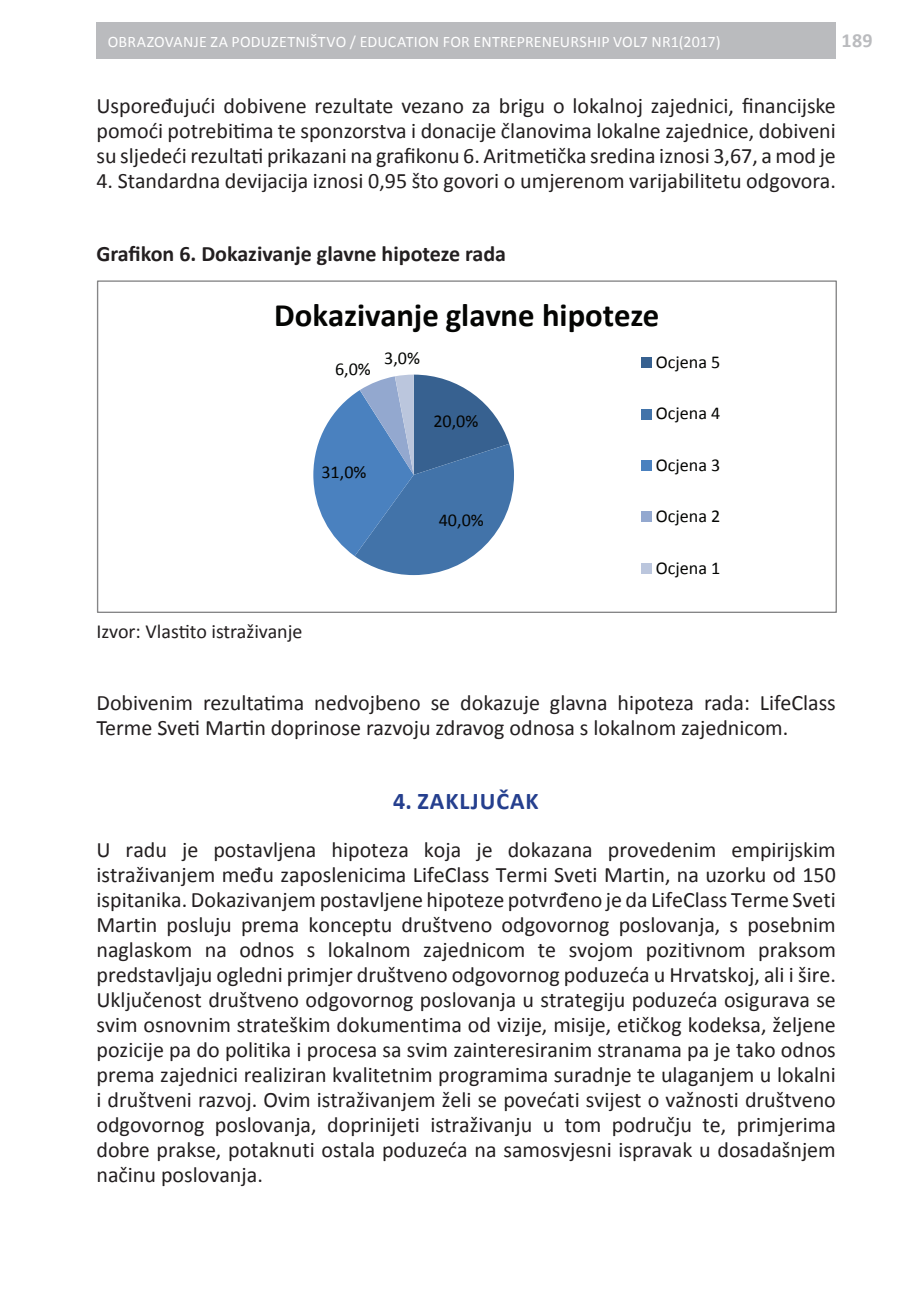
<style>
.page{position:relative;width:908px;height:1304px;background:#fff}
.page>*{position:absolute;margin:0;border:0;box-sizing:border-box;transform-origin:0 0}
.t1{font:700 32.8px "Calibri";color:#040503}
._1__glavni_naslov{font:700 24px "Calibri";letter-spacing:.04em;color:#253f8e}
.t2{font:22px/25px "Calibri";color:#231f20;text-align:justify}
.t3{font:700 22px "Calibri";color:#231f20}
.t4{font:20px "Calibri";color:#231f20}
.t5{font:700 20px "Calibri";color:#babbbe}
.t6{font:18.2px "Calibri";color:#040503}
.t7{font:16px "Calibri";letter-spacing:.01em;color:#fff}
</style>
<div class="page">
<div style="left:96px;top:22px;width:739px;height:36px;background:#babbbe"></div>
<svg style="left:313px;top:375px;width:201px;height:200px"></svg>
<div style="left:641px;top:358px;width:10px;height:10px;background:#376190"></div>
<div style="left:641px;top:409px;width:10px;height:10px;background:#4273a9"></div>
<div style="left:641px;top:461px;width:10px;height:10px;background:#4a81bf"></div>
<div style="left:641px;top:512px;width:10px;height:10px;background:#93a8cf"></div>
<div style="left:641px;top:563px;width:10px;height:11px;background:#bbc6dd"></div>
<p class="t7" style="left:108px;top:31px;width:614px">OBRAZOVANJE ZA PODUZETNIŠTVO / EDUCATION FOR ENTREPRENEURSHIP VOL7 NR1(2017)</p>
<p class="t5" style="left:841px;top:28px;width:33px">189</p>
<p class="t2" style="left:96px;top:92px;width:740px">Uspoređujući dobivene rezultate vezano za brigu o lokalnoj zajednici, financijske pomoći potrebitima te sponzorstva i donacije članovima lokalne zajednice, dobiveni su sljedeći rezultati prikazani na grafikonu 6. Aritmetička sredina iznosi 3,67, a mod je</p>
<p class="t2" style="left:96px;top:167px;width:740px">4. Standardna devijacija iznosi 0,95 što govori o umjerenom varijabilitetu odgovora.</p>
<p class="t3" style="left:96px;top:240px;width:411px">Grafikon 6. Dokazivanje glavne hipoteze rada</p>
<h1 class="t1" style="left:274px;top:295px;width:386px">Dokazivanje glavne hipoteze</h1>
<p class="t6" style="left:655px;top:351px;width:66px">Ocjena 5</p>
<p class="t6" style="left:655px;top:402px;width:66px">Ocjena 4</p>
<p class="t6" style="left:655px;top:453px;width:66px">Ocjena 3</p>
<p class="t6" style="left:655px;top:505px;width:66px">Ocjena 2</p>
<p class="t6" style="left:655px;top:556px;width:66px">Ocjena 1</p>
<p class="t6" style="left:384px;top:346px;width:37px">3,0%</p>
<p class="t6" style="left:335px;top:357px;width:37px">6,0%</p>
<p class="t6" style="left:433px;top:409px;width:47px">20,0%</p>
<p class="t6" style="left:321px;top:461px;width:47px">31,0%</p>
<p class="t6" style="left:438px;top:509px;width:47px">40,0%</p>
<p class="t4" style="left:96px;top:619px;width:207px">Izvor: Vlastito istraživanje</p>
<p class="t2" style="left:96px;top:689px;width:740px">Dobivenim rezultatima nedvojbeno se dokazuje glavna hipoteza rada: LifeClass<br>Terme Sveti Martin doprinose razvoju zdravog odnosa s lokalnom zajednicom.</p>
<p class="_1__glavni_naslov" style="left:393px;top:786px;width:147px">4. ZAKLJUČAK</p>
<p class="t2" style="left:96px;top:836px;width:740px">U radu je postavljena hipoteza koja je dokazana provedenim empirijskim istraživanjem među zaposlenicima LifeClass Termi Sveti Martin, na uzorku od 150 ispitanika. Dokazivanjem postavljene hipoteze potvrđeno je da LifeClass Terme Sveti Martin posluju prema konceptu društveno odgovornog poslovanja, s posebnim naglaskom na odnos s lokalnom zajednicom te svojom pozitivnom praksom predstavljaju ogledni primjer društveno odgovornog poduzeća u Hrvatskoj, ali i šire.<br>Uključenost društveno odgovornog poslovanja u strategiju poduzeća osigurava se svim osnovnim strateškim dokumentima od vizije, misije, etičkog kodeksa, željene pozicije pa do politika i procesa sa svim zainteresiranim stranama pa je tako odnos prema zajednici realiziran kvalitetnim programima suradnje te ulaganjem u lokalni i društveni razvoj. Ovim istraživanjem želi se povećati svijest o važnosti društveno odgovornog poslovanja, doprinijeti istraživanju u tom području te, primjerima dobre prakse, potaknuti ostala poduzeća na samosvjesni ispravak u dosadašnjem načinu poslovanja.</p>
</div>
